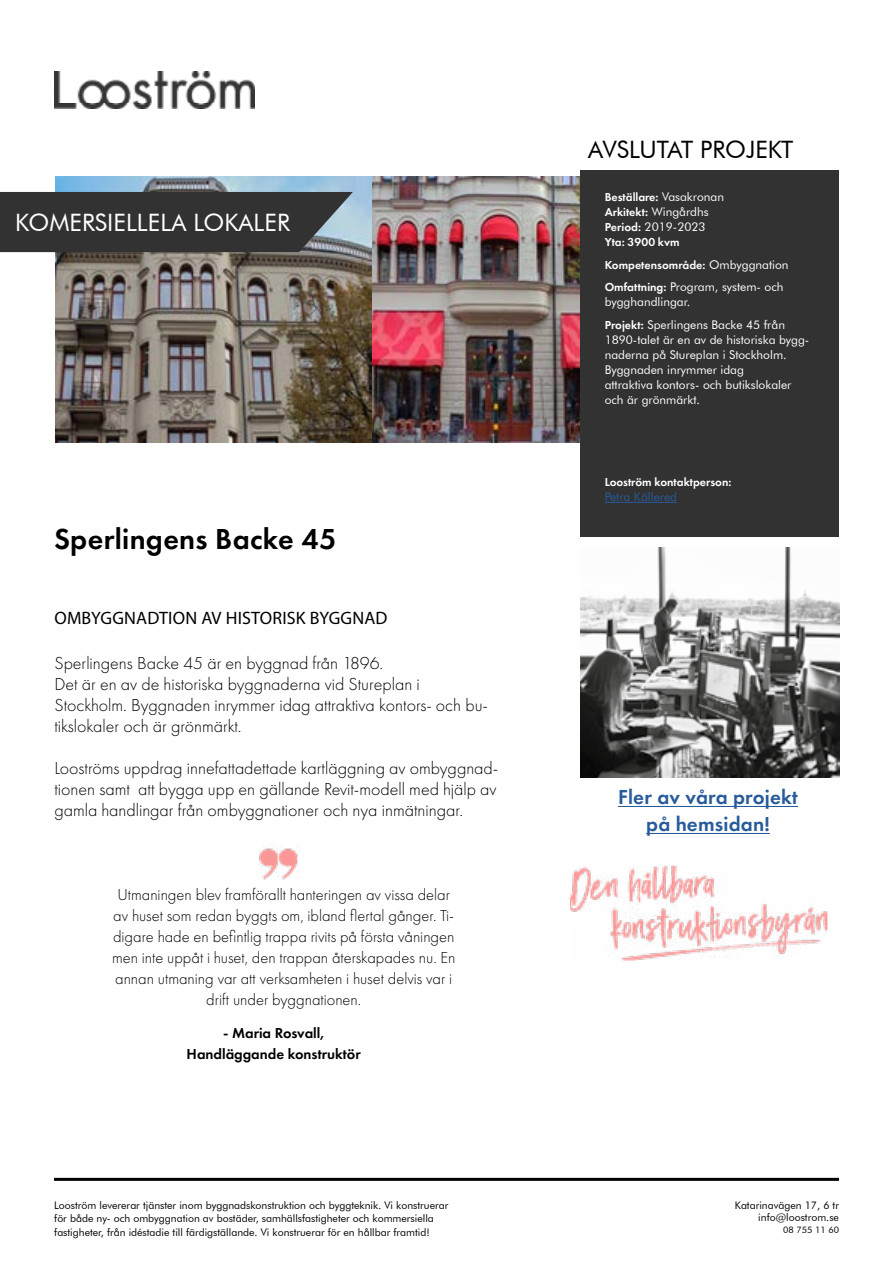
<style>
.page{position:relative;width:893px;height:1263px;background:#fff}
.page>*{position:absolute;margin:0;border:0;box-sizing:border-box;transform-origin:0 0}
.t1{font:600 30px "Futura PT";letter-spacing:.01em;color:#000}
.t2{font:24px "Futura BT";color:#fff}
.t3{font:24px "Futura BT";color:#000}
.t4{font:600 21px/27px "Futura PT";letter-spacing:.01em;color:#275b9b;text-align:center}
.t5{font:300 18px/21px "Futura PT";color:#000}
.t6{font:18px "Myriad Pro";letter-spacing:.01em;color:#000}
.t7{font:300 16.5px/21px "Futura PT";color:#000;text-align:center}
.t8{font:600 15px/21px "Futura PT";color:#000;text-align:center}
.t9{font:12px/15px "Futura BT";color:#fff}
.t10{font:600 12px/15px "Futura PT";color:#fff}
.t11{font:12px "Futura BT";color:#275b9b}
.t12{font:10.5px/13.5px "Futura BT";color:#000}
.t13{font:9px "Futura BT";color:#000}
.s1{font-family:"Futura BT";font-weight:400}
.s2{font-family:"Futura PT";font-weight:600}
</style>
<div class="page">
<img style="left:55px;top:176px;width:525px;height:267px">
<img style="left:54px;top:72px;width:200px;height:37px">
<div style="left:580px;top:171px;width:259px;height:366px;background:#323232"></div>
<svg style="left:0;top:192px;width:353px;height:60px;background:#3a3b3c"></svg>
<hr style="left:54px;top:1178px;width:785px;height:3px;background:#000">
<hr style="left:618px;top:806px;width:180px;height:1px;background:#275b9b">
<hr style="left:646px;top:833px;width:124px;height:1px;background:#275b9b">
<hr style="left:605px;top:502px;width:72px;height:1px;background:#275b9b">
<img style="left:580px;top:548px;width:259px;height:230px">
<img style="left:258px;top:843px;width:40px;height:37px">
<img style="left:570px;top:865px;width:257px;height:96px">
<h2 class="t2" style="left:15px;top:207px;width:276px">KOMERSIELLELA LOKALER</h2>
<h1 class="t1" style="left:54px;top:520px;width:284px">Sperlingens Backe 45</h1>
<p class="t6" style="left:54px;top:607px;width:335px">OMBYGGNADTION AV HISTORISK BYGGNAD</p>
<p class="t5" style="left:54px;top:652px;width:435px">Sperlingens Backe 45 är en byggnad från 1896.<br>Det är en av de historiska byggnaderna vid Stureplan i Stockholm. Byggnaden inrymmer idag attraktiva kontors- och bu&shy;tikslokaler och är grönmärkt.</p>
<p class="t5" style="left:54px;top:757px;width:445px;text-align:justify">Looströms uppdrag innefattadettade kartläggning av ombyggnad&shy;tionen samt att bygga upp en gällande Revit-modell med hjälp av gamla handlingar från ombyggnationer och nya inmätningar.</p>
<p class="t7" style="left:112px;top:884px;width:345px">Utmaningen blev framförallt hanteringen av vissa delar av huset som redan byggts om, ibland flertal gånger. Ti&shy;digare hade en befintlig trappa rivits på första våningen men inte uppåt i huset, den trappan återskapades nu. En annan utmaning var att verksamheten i huset delvis var i drift under byggnationen.</p>
<p class="t8" style="left:187px;top:1022px;width:176px">- Maria Rosvall,<br>Handläggande konstruktör</p>
<h2 class="t3" style="left:588px;top:135px;width:207px">AVSLUTAT PROJEKT</h2>
<p class="t10" style="left:605px;top:189px;width:121px">Beställare: <span class="s1">Vasakronan<br></span>Arkitekt: <span class="s1">Wingårdhs</span></p>
<p class="t9" style="left:605px;top:219px;width:102px"><span class="s2">Period:</span> 2019-2023</p>
<p class="t10" style="left:605px;top:231px;width:185px;line-height:22.5px">Yta: 3900 kvm<br>Kompetensområde: <span class="s1">Ombyggnation</span></p>
<p class="t9" style="left:605px;top:279px;width:180px"><span class="s2">Omfattning:</span> Program, system- och bygghandlingar.</p>
<p class="t9" style="left:605px;top:317px;width:206px"><span class="s2">Projekt:</span> Sperlingens Backe 45 från<br>1890-talet är en av de historiska bygg&shy;naderna på Stureplan i Stockholm.<br>Byggnaden inrymmer idag<br>attraktiva kontors- och butikslokaler och är grönmärkt.</p>
<p class="t10" style="left:605px;top:474px;width:128px">Looström kontaktperson:</p>
<p class="t11" style="left:605px;top:489px;width:74px">Petra Källered</p>
<p class="t4" style="left:618px;top:784px;width:181px">Fler av våra projekt på hemsidan!</p>
<p class="t12" style="left:54px;top:1198px;width:396px">Looström levererar tjänster inom byggnadskonstruktion och byggteknik. Vi konstruerar för både ny- och ombyggnation av bostäder, samhällsfastigheter och kommersiella fastigheter, från idéstadie till färdigställande. Vi konstruerar för en hållbar framtid!</p>
<p class="t12" style="left:735px;top:1200px;width:106px;line-height:12px;text-align:right">Katarinavägen 17, 6 tr info@loostrom.se</p>
<p class="t13" style="left:783px;top:1225px;width:57px">08 755 11 60</p>
</div>
